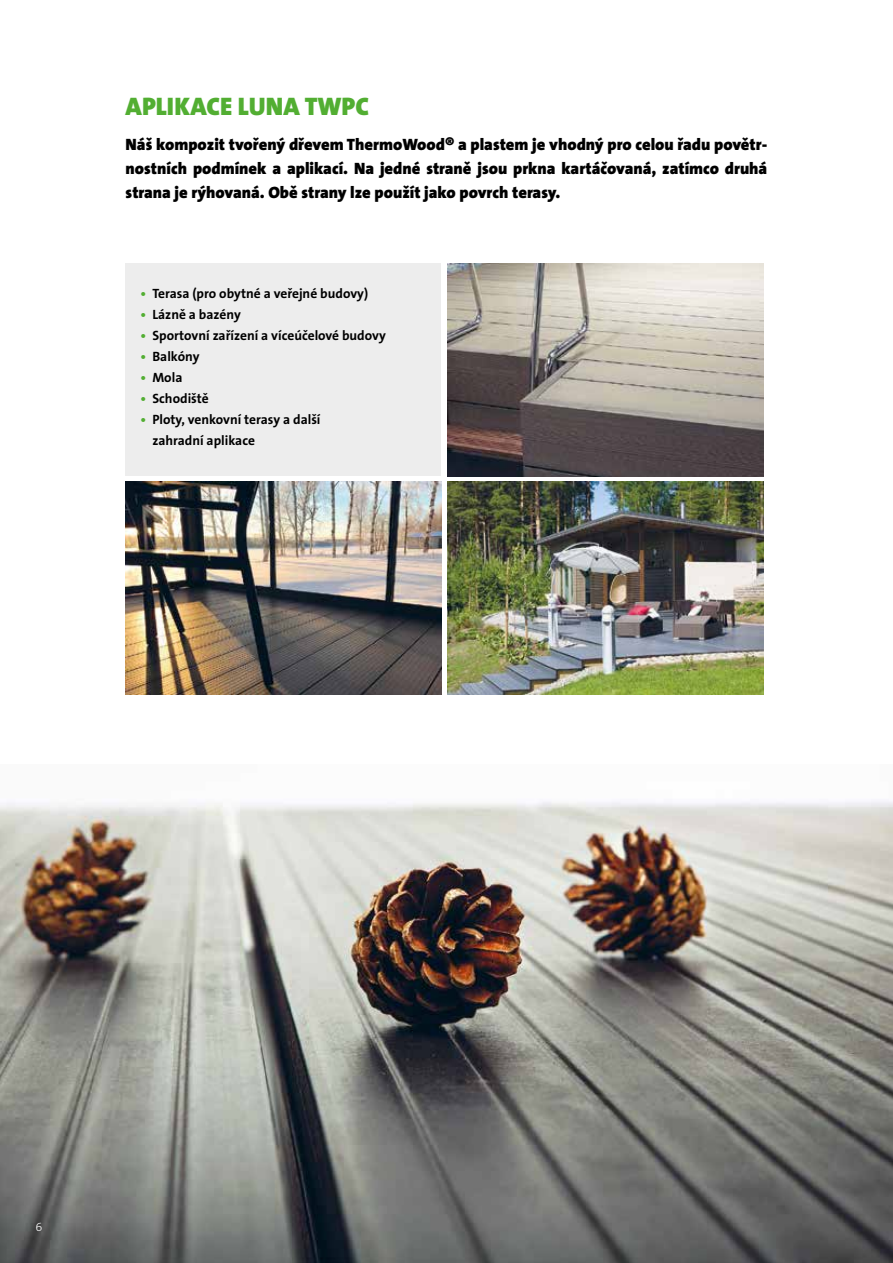
<style>
.page{position:relative;width:893px;height:1263px;background:#fff}
.page>*{position:absolute;margin:0;border:0;box-sizing:border-box;transform-origin:0 0}
.t1{font:25.5px "The Sans Veolia W9 Blk";color:#52ae32}
.t2{font:16.5px/24px "The Sans Veolia W9 Blk";color:#000;text-align:justify}
.t3{font:13.5px/21px "The Sans Veolia W7 Bld";color:#000}
.t4{font:12px "The Sans Veolia W3 Lig";color:#fff}
.s1{color:#52ae32}
</style>
<div class="page">
<img style="left:0;top:801px;width:893px;height:462px">
<div style="left:126px;top:264px;width:315px;height:212px;background:#ededed"></div>
<img style="left:126px;top:481px;width:315px;height:213px">
<img style="left:448px;top:264px;width:315px;height:212px">
<img style="left:448px;top:481px;width:315px;height:213px">
<h1 class="t1" style="left:126px;top:89px;width:245px">APLIKACE LUNA TWPC</h1>
<p class="t2" style="left:126px;top:133px;width:643px">Náš kompozit tvořený dřevem ThermoWood® a plastem je vhodný pro celou řadu povětr&shy;nostních podmínek a aplikací. Na jedné straně jsou prkna kartáčovaná, zatímco druhá strana je rýhovaná. Obě strany lze použít jako povrch terasy.</p>
<p class="t3" style="left:140px;top:283px;width:229px"><span class="s1">•</span> Terasa (pro obytné a veřejné budovy)</p>
<p class="t3" style="left:140px;top:304px;width:102px"><span class="s1">•</span> Lázně a bazény</p>
<p class="t3" style="left:140px;top:325px;width:247px"><span class="s1">•</span> Sportovní zařízení a víceúčelové budovy</p>
<p class="t3" style="left:140px;top:346px;width:61px"><span class="s1">•</span> Balkóny</p>
<p class="t3" style="left:140px;top:367px;width:44px"><span class="s1">•</span> Mola</p>
<p class="t3" style="left:140px;top:388px;width:70px"><span class="s1">•</span> Schodiště</p>
<p class="t3" style="left:152px;top:409px;width:170px;text-indent:-12px"><span class="s1">•</span> Ploty, venkovní terasy a další zahradní aplikace</p>
<p class="t4" style="left:36px;top:1219px;width:8px">6</p>
</div>
